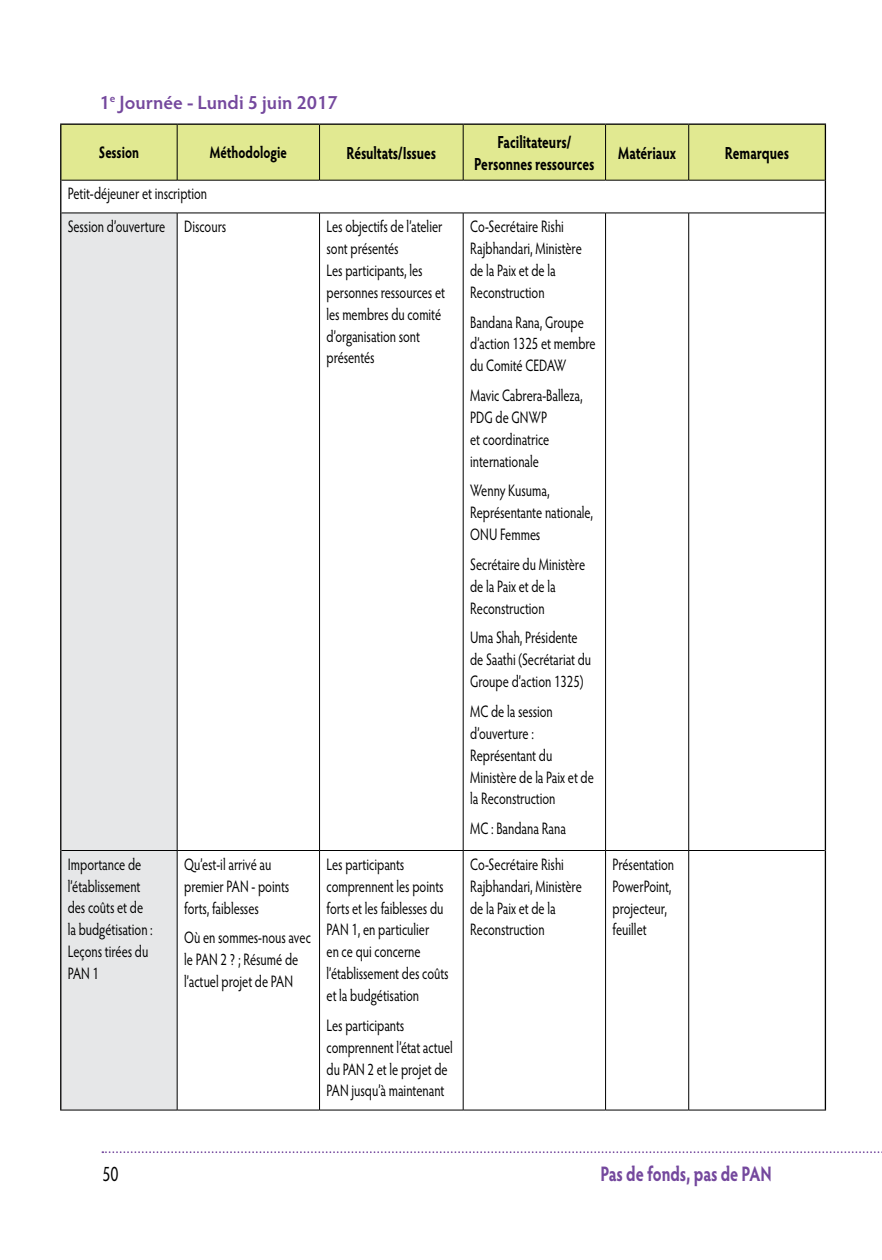
<style>
.page{position:relative;width:882px;height:1260px;background:#fff}
.page>*{position:absolute;margin:0;border:0;box-sizing:border-box;transform-origin:0 0}
.t1{font:700 21px "Hypatia Sans Pro";letter-spacing:-.005em;color:#74489d;scale:.75 1}
.t2{font:21px "Hypatia Sans Pro";color:#000;scale:.75 1}
.t3{font:600 19.25px "Hypatia Sans Pro";color:#74489d}
.t4{font:700 17.5px/21.9px "Hypatia Sans Pro";letter-spacing:-.01em;color:#000;text-align:center;scale:.75 1}
.t5{font:16.62px/21.9px "Hypatia Sans Pro";letter-spacing:-.005em;color:#000;scale:.75 1}
.t6{font:700 16.62px "Hypatia Sans Pro";color:#000;scale:.75 1}
</style>
<div class="page">
<svg style="left:102px;top:1151px;width:780px;height:2px"></svg>
<div style="left:61px;top:125px;width:764px;height:55px;background:#e1e991"></div>
<div style="left:61px;top:214px;width:116px;height:896px;background:#e6e7e8"></div>
<hr style="left:60px;top:124px;width:117px;height:1px;background:#000">
<hr style="left:60px;top:125px;width:1px;height:55px;background:#000">
<hr style="left:177px;top:124px;width:143px;height:1px;background:#000">
<hr style="left:320px;top:124px;width:143px;height:1px;background:#000">
<hr style="left:463px;top:124px;width:143px;height:1px;background:#000">
<hr style="left:606px;top:124px;width:83px;height:1px;background:#000">
<hr style="left:689px;top:124px;width:137px;height:1px;background:#000">
<hr style="left:825px;top:125px;width:1px;height:55px;background:#000">
<hr style="left:60px;top:180px;width:1px;height:33px;background:#000">
<hr style="left:825px;top:180px;width:1px;height:33px;background:#000">
<hr style="left:60px;top:213px;width:1px;height:637px;background:#000">
<hr style="left:825px;top:213px;width:1px;height:637px;background:#000">
<hr style="left:60px;top:850px;width:1px;height:260px;background:#000">
<hr style="left:825px;top:850px;width:1px;height:260px;background:#000">
<hr style="left:177px;top:125px;width:1px;height:55px;background:#000">
<hr style="left:319px;top:125px;width:1px;height:55px;background:#000">
<hr style="left:463px;top:125px;width:1px;height:55px;background:#000">
<hr style="left:605px;top:125px;width:1px;height:55px;background:#000">
<hr style="left:688px;top:125px;width:1px;height:55px;background:#000">
<hr style="left:61px;top:180px;width:116px;height:1px;background:#000">
<hr style="left:177px;top:180px;width:143px;height:1px;background:#000">
<hr style="left:320px;top:180px;width:143px;height:1px;background:#000">
<hr style="left:463px;top:180px;width:143px;height:1px;background:#000">
<hr style="left:606px;top:180px;width:83px;height:1px;background:#000">
<hr style="left:689px;top:180px;width:136px;height:1px;background:#000">
<hr style="left:61px;top:213px;width:116px;height:1px;background:#000">
<hr style="left:177px;top:213px;width:143px;height:1px;background:#000">
<hr style="left:177px;top:213px;width:1px;height:637px;background:#000">
<hr style="left:320px;top:213px;width:143px;height:1px;background:#000">
<hr style="left:319px;top:213px;width:1px;height:637px;background:#000">
<hr style="left:463px;top:213px;width:143px;height:1px;background:#000">
<hr style="left:463px;top:213px;width:1px;height:637px;background:#000">
<hr style="left:606px;top:213px;width:83px;height:1px;background:#000">
<hr style="left:605px;top:213px;width:1px;height:637px;background:#000">
<hr style="left:689px;top:213px;width:136px;height:1px;background:#000">
<hr style="left:688px;top:213px;width:1px;height:637px;background:#000">
<hr style="left:61px;top:850px;width:116px;height:1px;background:#000">
<hr style="left:177px;top:850px;width:143px;height:1px;background:#000">
<hr style="left:177px;top:851px;width:1px;height:259px;background:#000">
<hr style="left:320px;top:850px;width:143px;height:1px;background:#000">
<hr style="left:319px;top:851px;width:1px;height:259px;background:#000">
<hr style="left:463px;top:850px;width:143px;height:1px;background:#000">
<hr style="left:463px;top:851px;width:1px;height:259px;background:#000">
<hr style="left:606px;top:850px;width:83px;height:1px;background:#000">
<hr style="left:605px;top:851px;width:1px;height:259px;background:#000">
<hr style="left:689px;top:850px;width:136px;height:1px;background:#000">
<hr style="left:688px;top:851px;width:1px;height:259px;background:#000">
<hr style="left:60px;top:1110px;width:117px;height:1px;background:#000">
<hr style="left:177px;top:1110px;width:143px;height:1px;background:#000">
<hr style="left:320px;top:1110px;width:143px;height:1px;background:#000">
<hr style="left:463px;top:1110px;width:143px;height:1px;background:#000">
<hr style="left:606px;top:1110px;width:83px;height:1px;background:#000">
<hr style="left:689px;top:1110px;width:137px;height:1px;background:#000">
<p class="t3" style="left:100px;top:89px;width:240px">1<sup>e</sup> Journée - Lundi 5 juin 2017</p>
<p class="t6" style="left:99px;top:141px;width:55px">Session</p>
<p class="t6" style="left:210px;top:141px;width:104px">Méthodologie</p>
<p class="t4" style="left:347px;top:141px;width:121px">Résultats/Issues</p>
<p class="t4" style="left:474px;top:130px;width:162px">Facilitateurs/<br>Personnes ressources</p>
<p class="t4" style="left:618px;top:141px;width:79px">Matériaux</p>
<p class="t4" style="left:725px;top:141px;width:87px">Remarques</p>
<p class="t5" style="left:68px;top:177px;width:213px;line-height:32.7px">Petit-déjeuner et inscription<br>Session d’ouverture Discours</p>
<p class="t5" style="left:327px;top:215px;width:160px">Les objectifs de l’atelier sont présentés<br>Les participants, les personnes ressources et les membres du comité d’organisation sont présentés</p>
<p class="t5" style="left:470px;top:215px;width:150px">Co-Secrétaire Rishi<br>Rajbhandari, Ministère de la Paix et de la<br>Reconstruction</p>
<p class="t5" style="left:470px;top:310px;width:169px">Bandana Rana, Groupe d’action 1325 et membre du Comité CEDAW</p>
<p class="t5" style="left:470px;top:384px;width:151px">Mavic Cabrera-Balleza,<br>PDG de GNWP<br>et coordinatrice internationale</p>
<p class="t5" style="left:470px;top:479px;width:165px">Wenny Kusuma,<br>Représentante nationale,<br>ONU Femmes</p>
<p class="t5" style="left:470px;top:553px;width:155px">Secrétaire du Ministère de la Paix et de la<br>Reconstruction</p>
<p class="t5" style="left:470px;top:626px;width:163px">Uma Shah, Présidente de Saathi (Secrétariat du<br>Groupe d’action 1325)</p>
<p class="t5" style="left:470px;top:700px;width:166px">MC de la session d’ouverture :<br>Représentant du<br>Ministère de la Paix et de la Reconstruction</p>
<p class="t5" style="left:470px;top:817px;width:129px">MC : Bandana Rana</p>
<p class="t5" style="left:68px;top:853px;width:115px">Importance de l’établissement des coûts et de la budgétisation :<br>Leçons tirées du<br>PAN 1</p>
<p class="t5" style="left:184px;top:853px;width:142px">Qu’est-il arrivé au premier PAN - points forts, faiblesses</p>
<p class="t5" style="left:184px;top:926px;width:170px">Où en sommes-nous avec le PAN 2 ? ; Résumé de l’actuel projet de PAN</p>
<p class="t5" style="left:327px;top:853px;width:164px">Les participants comprennent les points forts et les faiblesses du<br>PAN 1, en particulier<br>en ce qui concerne l’établissement des coûts et la budgétisation</p>
<p class="t5" style="left:327px;top:1014px;width:170px">Les participants comprennent l’état actuel du PAN 2 et le projet de<br>PAN jusqu’à maintenant</p>
<p class="t5" style="left:470px;top:853px;width:150px">Co-Secrétaire Rishi<br>Rajbhandari, Ministère de la Paix et de la<br>Reconstruction</p>
<p class="t5" style="left:613px;top:853px;width:84px">Présentation<br>PowerPoint, projecteur, feuillet</p>
<p class="t2" style="left:102px;top:1160px;width:23px">50</p>
<p class="t1" style="left:601px;top:1159px;width:230px">Pas de fonds, pas de PAN</p>
</div>
